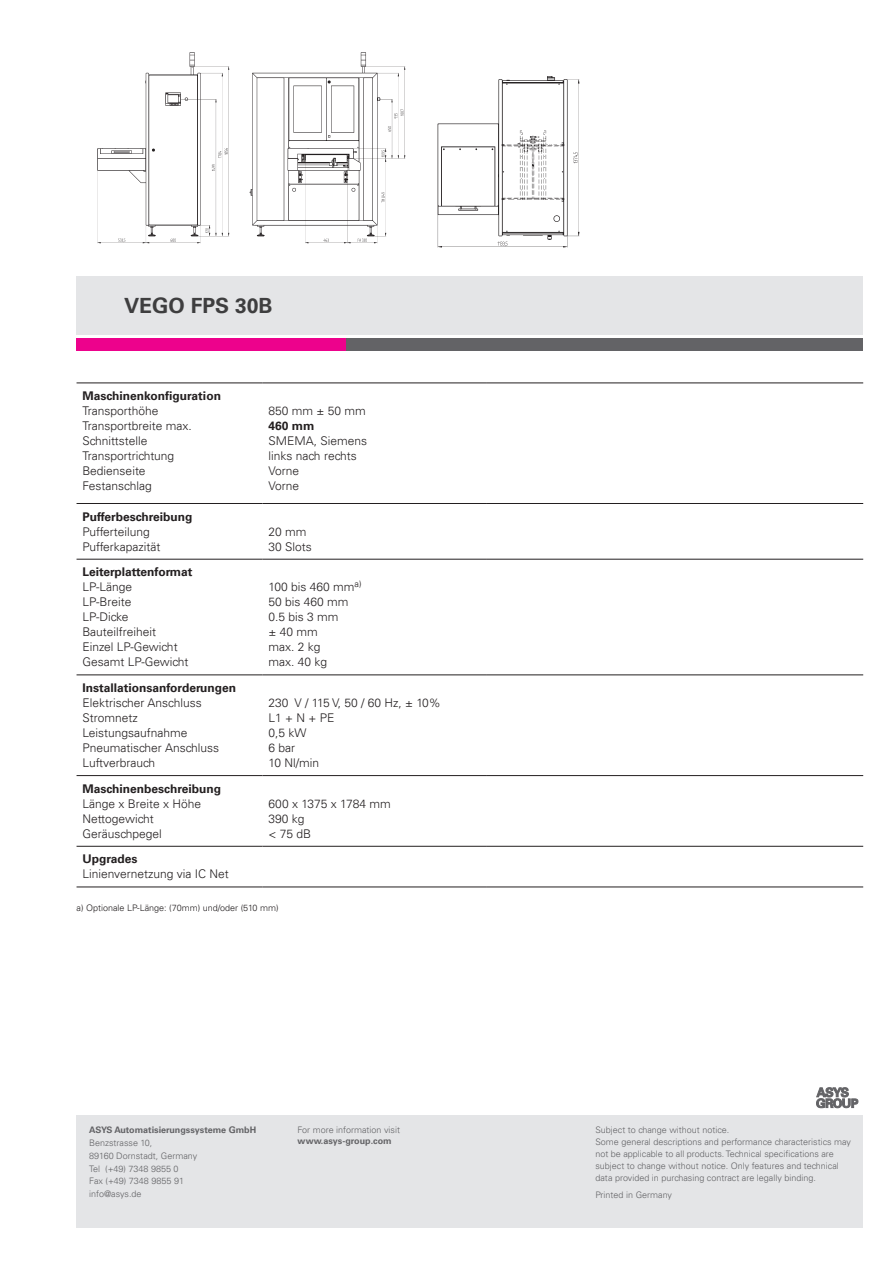
<style>
.page{position:relative;width:893px;height:1263px;background:#fff}
.page>*{position:absolute;margin:0;border:0;box-sizing:border-box;transform-origin:0 0}
.t1{font:700 21px "Univers LT";color:#3e3e3f}
.t2{font:300 12px/15px "Univers LT";color:#231f20}
.t3{font:700 12px "Univers LT";color:#231f20}
.t4{font:300 9px/12.8px "Univers LT";color:#636366}
.t5{font:700 9px "Univers LT";color:#636366}
.t6{font:300 9px "Univers LT";color:#231f20}
</style>
<div class="page">
<div style="left:77px;top:338px;width:270px;height:13px;background:#ed028c"></div>
<div style="left:347px;top:338px;width:516px;height:13px;background:#636366"></div>
<div style="left:77px;top:276px;width:786px;height:59px;background:#e4e5e7"></div>
<svg style="left:816px;top:1087px;width:42px;height:21px"></svg>
<div style="left:77px;top:1115px;width:786px;height:113px;background:#e4e5e7"></div>
<img style="left:97px;top:52px;width:309px;height:192px">
<img style="left:437px;top:76px;width:143px;height:172px">
<hr style="left:77px;top:383px;width:186px;height:1px;background:#231f20">
<hr style="left:263px;top:383px;width:224px;height:1px;background:#231f20">
<hr style="left:487px;top:383px;width:376px;height:1px;background:#231f20">
<hr style="left:77px;top:503px;width:186px;height:1px;background:#231f20">
<hr style="left:263px;top:503px;width:224px;height:1px;background:#231f20">
<hr style="left:487px;top:503px;width:376px;height:1px;background:#231f20">
<hr style="left:77px;top:559px;width:186px;height:1px;background:#231f20">
<hr style="left:263px;top:559px;width:224px;height:1px;background:#231f20">
<hr style="left:487px;top:559px;width:376px;height:1px;background:#231f20">
<hr style="left:77px;top:675px;width:186px;height:1px;background:#231f20">
<hr style="left:263px;top:675px;width:224px;height:1px;background:#231f20">
<hr style="left:487px;top:675px;width:376px;height:1px;background:#231f20">
<hr style="left:77px;top:775px;width:186px;height:1px;background:#231f20">
<hr style="left:263px;top:775px;width:224px;height:1px;background:#231f20">
<hr style="left:487px;top:775px;width:376px;height:1px;background:#231f20">
<hr style="left:77px;top:846px;width:186px;height:1px;background:#231f20">
<hr style="left:263px;top:846px;width:224px;height:1px;background:#231f20">
<hr style="left:487px;top:846px;width:376px;height:1px;background:#231f20">
<hr style="left:77px;top:887px;width:186px;height:1px;background:#231f20">
<hr style="left:263px;top:887px;width:224px;height:1px;background:#231f20">
<hr style="left:487px;top:887px;width:376px;height:1px;background:#231f20">
<h1 class="t1" style="left:124px;top:294px;width:150px">VEGO FPS 30B</h1>
<p class="t3" style="left:83px;top:389px;width:140px">Maschinenkonfiguration</p>
<p class="t2" style="left:83px;top:403px;width:111px">Transporthöhe<br>Transportbreite max.<br>Schnittstelle<br>Transportrichtung<br>Bedienseite<br>Festanschlag</p>
<p class="t2" style="left:269px;top:403px;width:99px">850 mm ± 50 mm</p>
<p class="t3" style="left:269px;top:419px;width:48px">460 mm</p>
<p class="t2" style="left:269px;top:433px;width:100px">SMEMA, Siemens links nach rechts<br>Vorne<br>Vorne</p>
<p class="t3" style="left:83px;top:509px;width:111px">Pufferbeschreibung</p>
<p class="t2" style="left:83px;top:524px;width:80px">Pufferteilung<br>Pufferkapazität</p>
<p class="t2" style="left:269px;top:524px;width:45px">20 mm<br>30 Slots</p>
<p class="t3" style="left:83px;top:565px;width:112px">Leiterplattenformat</p>
<p class="t2" style="left:83px;top:580px;width:108px">LP-Länge<br>LP-Breite<br>LP-Dicke<br>Bauteilfreiheit<br>Einzel LP-Gewicht<br>Gesamt LP-Gewicht</p>
<p class="t2" style="left:269px;top:580px;width:95px">100 bis 460 mm<sup>a)<br></sup>50 bis 460 mm<br>0.5 bis 3 mm<br>± 40 mm<br>max. 2 kg<br>max. 40 kg</p>
<p class="t3" style="left:83px;top:681px;width:155px">Installationsanforderungen</p>
<p class="t2" style="left:83px;top:695px;width:138px">Elektrischer Anschluss<br>Stromnetz<br>Leistungsaufnahme<br>Pneumatischer Anschluss<br>Luftverbrauch</p>
<p class="t2" style="left:269px;top:695px;width:174px">230 V / 115 V, 50 / 60 Hz, ± 10%<br>L1 + N + PE<br>0,5 kW<br>6 bar<br>10 Nl/min</p>
<p class="t3" style="left:83px;top:781px;width:140px">Maschinenbeschreibung</p>
<p class="t2" style="left:83px;top:796px;width:120px">Länge x Breite x Höhe<br>Nettogewicht<br>Geräuschpegel</p>
<p class="t2" style="left:269px;top:796px;width:124px">600 x 1375 x 1784 mm<br>390 kg<br>&lt; 75 dB</p>
<p class="t3" style="left:83px;top:852px;width:57px">Upgrades</p>
<p class="t2" style="left:83px;top:867px;width:148px">Linienvernetzung via IC Net</p>
<p class="t6" style="left:77px;top:902px;width:204px">a) Optionale LP-Länge: (70mm) und/oder (510 mm)</p>
<p class="t5" style="left:89px;top:1125px;width:169px">ASYS Automatisierungssysteme GmbH</p>
<p class="t4" style="left:89px;top:1136px;width:110px">Benzstrasse 10,<br>89160 Dornstadt, Germany<br>Tel (+49) 7348 9855 0<br>Fax (+49) 7348 9855 91 info@asys.de</p>
<p class="t4" style="left:298px;top:1124px;width:104px">For more information visit</p>
<p class="t5" style="left:298px;top:1136px;width:96px">www.asys-group.com</p>
<p class="t4" style="left:595px;top:1124px;width:257px;line-height:12px">Subject to change without notice.<br>Some general descriptions and performance characteristics may not be applicable to all products. Technical specifications are subject to change without notice. Only features and technical data provided in purchasing contract are legally binding.</p>
<p class="t4" style="left:595px;top:1188px;width:78px">Printed in Germany</p>
</div>
